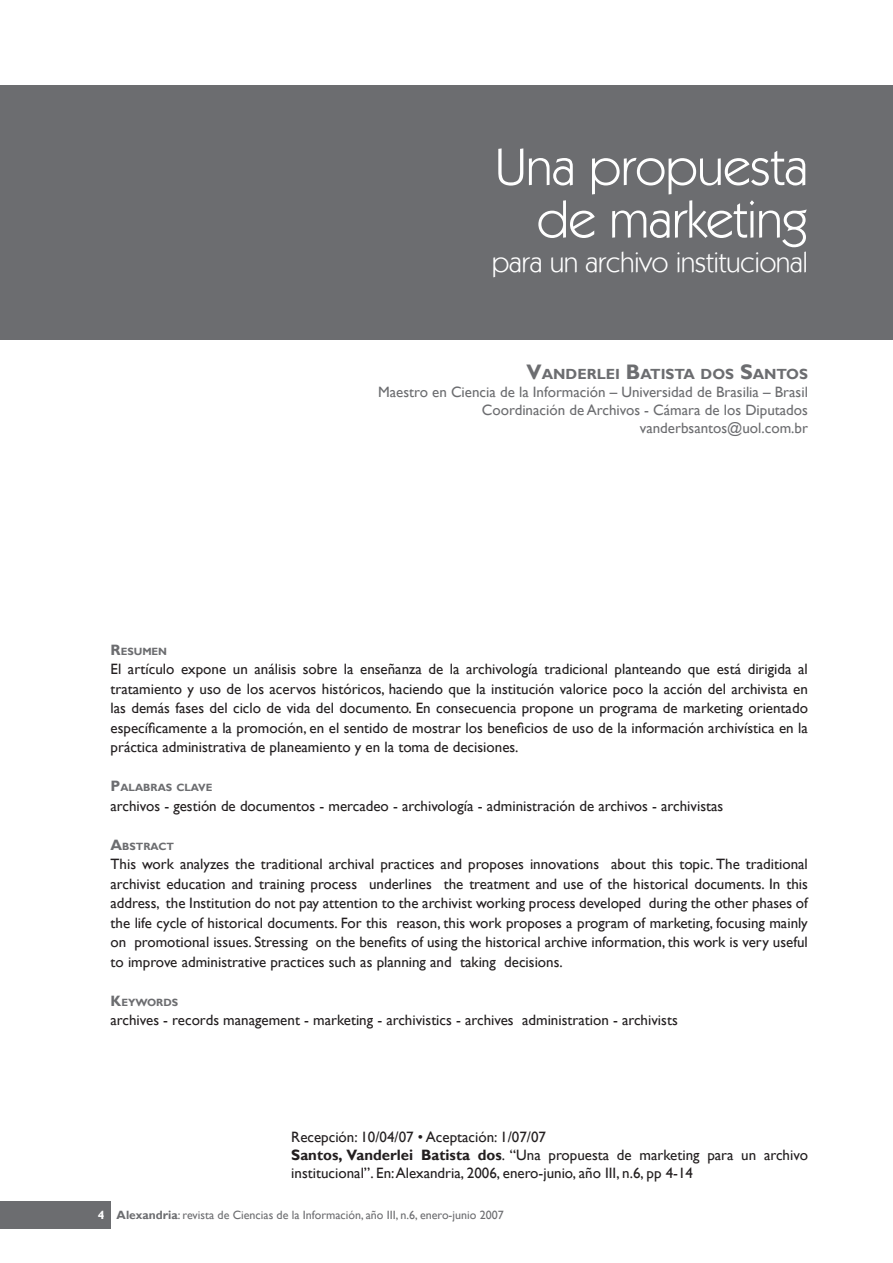
<style>
.page{position:relative;width:893px;height:1263px;background:#fff}
.page>*{position:absolute;margin:0;border:0;box-sizing:border-box;transform-origin:0 0}
.t1{font:52.5px/52.5px "Kabel IT Cby BT";color:#fff;text-align:right}
.t2{font:28.5px "Kabel IT Cby BT";color:#fff}
.t3{font:15px/19.5px "Gill Sans";color:#231f20;text-align:justify}
.t4{font:15px/18px "Gill Sans";color:#6c6d70;text-align:right}
.t5{font:700 14.7px "Gill Sans";color:#6c6d70}
.t6{font:12px "Gill Sans";color:#6c6d70}
.t7{font:700 10.5px "Gill Sans";color:#6c6d70}
.s1{font-size:21px}
.s2{font-size:15px}
.s3{font-weight:700}
.s4{font-weight:700;color:#fff}
</style>
<div class="page">
<div style="left:0;top:1201px;width:111px;height:28px;background:#6c6d70"></div>
<div style="left:0;top:85px;width:893px;height:254px;background:#6c6d70"></div>
<h1 class="t1" style="left:495px;top:139px;width:314px">Una propuesta de marketing</h1>
<h2 class="t2" style="left:492px;top:244px;width:317px">para un archivo institucional</h2>
<p class="t5" style="left:527px;top:365px;width:283px"><span class="s1">V</span>ANDERLEI <span class="s1">B</span>ATISTA DOS <span class="s1">S</span>ANTOS</p>
<p class="t4" style="left:378px;top:383px;width:431px">Maestro en Ciencia de la Información – Universidad de Brasilia – Brasil<br>Coordinación de Archivos - Cámara de los Diputados vanderbsantos@uol.com.br</p>
<p class="t7" style="left:111px;top:645px;width:58px"><span class="s2">R</span>ESUMEN</p>
<p class="t3" style="left:111px;top:660px;width:699px">El artículo expone un análisis sobre la enseñanza de la archivología tradicional planteando que está dirigida al tratamiento y uso de los acervos históricos, haciendo que la institución valorice poco la acción del archivista en las demás fases del ciclo de vida del documento. En consecuencia propone un programa de marketing orientado específicamente a la promoción, en el sentido de mostrar los beneficios de uso de la información archivística en la práctica administrativa de planeamiento y en la toma de decisiones.</p>
<p class="t7" style="left:111px;top:781px;width:103px"><span class="s2">P</span>ALABRAS CLAVE</p>
<p class="t3" style="left:111px;top:796px;width:614px">archivos - gestión de documentos - mercadeo - archivología - administración de archivos - archivistas</p>
<p class="t7" style="left:111px;top:840px;width:65px"><span class="s2">A</span>BSTRACT</p>
<p class="t3" style="left:111px;top:855px;width:699px">This work analyzes the traditional archival practices and proposes innovations about this topic. The traditional archivist education and training process underlines the treatment and use of the historical documents. In this address, the Institution do not pay attention to the archivist working process developed during the other phases of the life cycle of historical documents. For this reason, this work proposes a program of marketing, focusing mainly on promotional issues. Stressing on the benefits of using the historical archive information, this work is very useful to improve administrative practices such as planning and taking decisions.</p>
<p class="t7" style="left:111px;top:996px;width:69px"><span class="s2">K</span>EYWORDS</p>
<p class="t3" style="left:111px;top:1011px;width:569px">archives - records management - marketing - archivistics - archives administration - archivists</p>
<p class="t3" style="left:291px;top:1128px;width:518px;line-height:18px;text-align:left">Recepción: 10/04/07 • Aceptación: 1/07/07<br><span class="s3">Santos, Vanderlei Batista dos</span>. “Una propuesta de marketing para un archivo institucional”. En: Alexandria, 2006, enero-junio, año III, n.6, pp 4-14</p>
<p class="t6" style="left:98px;top:1208px;width:408px"><span class="s4">4</span> <span class="s3">Alexandria</span>: revista de Ciencias de la Información, año III, n.6, enero-junio 2007</p>
</div>
